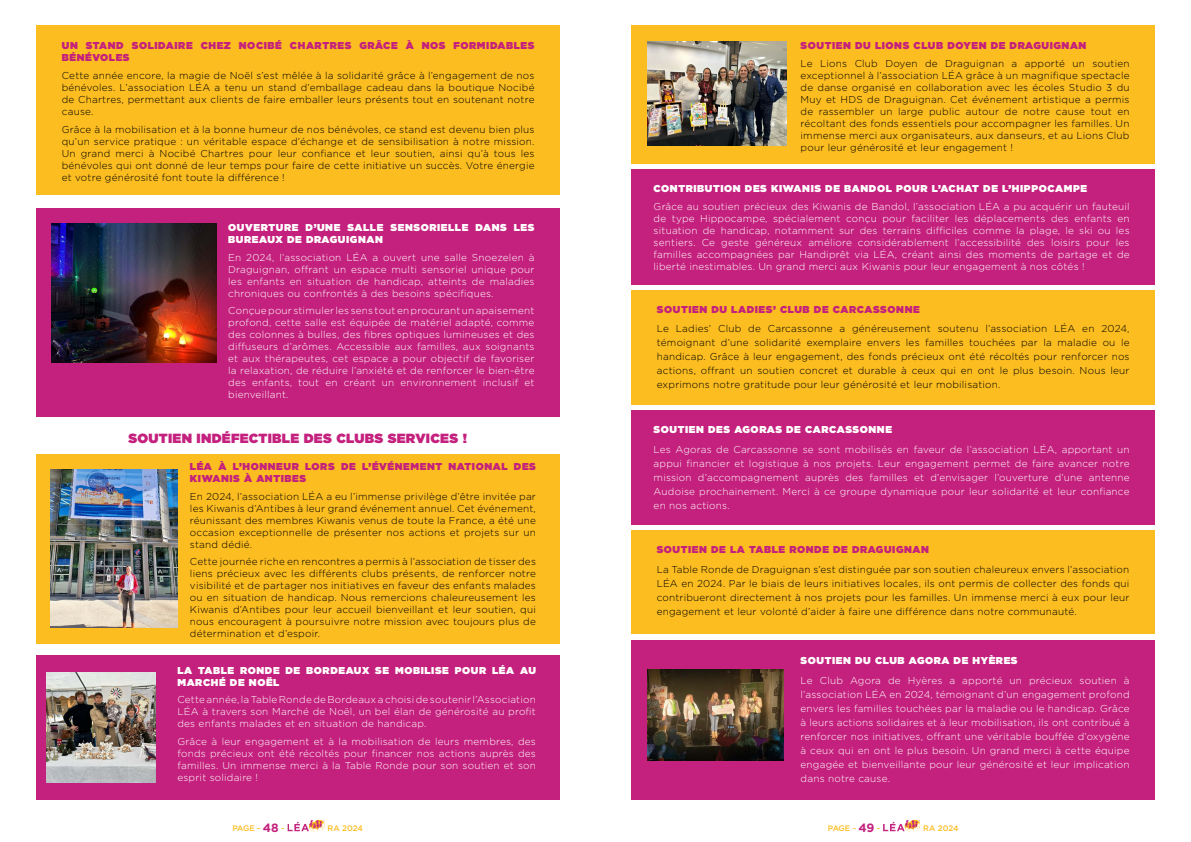
<style>
.page{position:relative;width:1191px;height:842px;background:#fff}
.page>*{position:absolute;margin:0;border:0;box-sizing:border-box;transform-origin:0 0}
.sous_catégories_TDM{font:900 13.3px "Gotham";letter-spacing:.02em;color:#c4207d}
.sous_catégories_TDM-2{font:300 10px/12px "Gotham";letter-spacing:.02em;color:#000;text-align:justify}
.sous_catégories_TDM-3{font:300 10px/12px "Gotham";letter-spacing:.02em;color:#fff;text-align:justify}
.sous_catégories_TDM-4{font:900 10px/12px "Gotham";letter-spacing:.06em;color:#c4207d}
.sous_catégories_TDM-5{font:900 10px/12px "Gotham";letter-spacing:.06em;color:#fff}
.t1{font:500 8px "Gotham";letter-spacing:-.01em;color:#fcbd20}
.s1{font-weight:700;font-size:12px;color:#c4207d}
</style>
<div class="page">
<div style="left:36px;top:655px;width:523px;height:145px;background:#c4207d"></div>
<svg style="left:287px;top:820px;width:38px;height:12px"></svg>
<svg style="left:883px;top:820px;width:37px;height:12px"></svg>
<div style="left:631px;top:640px;width:524px;height:160px;background:#c4207d"></div>
<div style="left:631px;top:169px;width:524px;height:116px;background:#c4207d"></div>
<div style="left:631px;top:410px;width:524px;height:115px;background:#c4207d"></div>
<div style="left:631px;top:25px;width:524px;height:139px;background:#fcbd20"></div>
<div style="left:36px;top:454px;width:523px;height:189px;background:#fcbd20"></div>
<div style="left:631px;top:290px;width:524px;height:115px;background:#fcbd20"></div>
<div style="left:631px;top:531px;width:523px;height:103px;background:#fcbd20"></div>
<img style="left:50px;top:469px;width:127px;height:159px">
<img style="left:648px;top:42px;width:138px;height:104px">
<img style="left:648px;top:669px;width:135px;height:91px">
<img style="left:46px;top:672px;width:109px;height:110px">
<div style="left:36px;top:208px;width:523px;height:209px;background:#c4207d"></div>
<div style="left:36px;top:25px;width:523px;height:170px;background:#fcbd20"></div>
<img style="left:51px;top:223px;width:166px;height:139px">
<p class="sous_catégories_TDM-4" style="left:62px;top:39px;width:474px">UN STAND SOLIDAIRE CHEZ NOCIBÉ CHARTRES GRÂCE À NOS FORMIDABLES<br>BÉNÉVOLES</p>
<p class="sous_catégories_TDM-2" style="left:62px;top:69px;width:474px">Cette année encore, la magie de Noël s’est mêlée à la solidarité grâce à l’engagement de nos bénévoles. L’association LÉA a tenu un stand d’emballage cadeau dans la boutique Nocibé de Chartres, permettant aux clients de faire emballer leurs présents tout en soutenant notre cause.</p>
<p class="sous_catégories_TDM-2" style="left:62px;top:123px;width:474px">Grâce à la mobilisation et à la bonne humeur de nos bénévoles, ce stand est devenu bien plus qu’un service pratique : un véritable espace d’échange et de sensibilisation à notre mission.<br>Un grand merci à Nocibé Chartres pour leur confiance et leur soutien, ainsi qu’à tous les bénévoles qui ont donné de leur temps pour faire de cette initiative un succès. Votre énergie et votre générosité font toute la différence !</p>
<p class="sous_catégories_TDM-5" style="left:228px;top:221px;width:308px">OUVERTURE D’UNE SALLE SENSORIELLE DANS LES<br>BUREAUX DE DRAGUIGNAN</p>
<p class="sous_catégories_TDM-3" style="left:228px;top:251px;width:308px">En 2024, l’association LÉA a ouvert une salle Snoezelen à Draguignan, offrant un espace multi sensoriel unique pour les enfants en situation de handicap, atteints de maladies chroniques ou confrontés à des besoins spécifiques.</p>
<p class="sous_catégories_TDM-3" style="left:228px;top:304px;width:308px">Conçue pour stimuler les sens tout en procurant un apaisement profond, cette salle est équipée de matériel adapté, comme des colonnes à bulles, des fibres optiques lumineuses et des diffuseurs d’arômes. Accessible aux familles, aux soignants et aux thérapeutes, cet espace a pour objectif de favoriser la relaxation, de réduire l’anxiété et de renforcer le bien-être des enfants, tout en créant un environnement inclusif et bienveillant.</p>
<p class="sous_catégories_TDM" style="left:128px;top:428px;width:340px">SOUTIEN INDÉFECTIBLE DES CLUBS SERVICES !</p>
<p class="sous_catégories_TDM-4" style="left:190px;top:460px;width:347px">LÉA À L’HONNEUR LORS DE L’ÉVÉNEMENT NATIONAL DES<br>KIWANIS À ANTIBES</p>
<p class="sous_catégories_TDM-2" style="left:190px;top:490px;width:347px">En 2024, l’association LÉA a eu l’immense privilège d’être invitée par les Kiwanis d’Antibes à leur grand événement annuel. Cet événement, réunissant des membres Kiwanis venus de toute la France, a été une occasion exceptionnelle de présenter nos actions et projets sur un stand dédié.</p>
<p class="sous_catégories_TDM-2" style="left:190px;top:555px;width:347px">Cette journée riche en rencontres a permis à l’association de tisser des liens précieux avec les différents clubs présents, de renforcer notre visibilité et de partager nos initiatives en faveur des enfants malades ou en situation de handicap. Nous remercions chaleureusement les Kiwanis d’Antibes pour leur accueil bienveillant et leur soutien, qui nous encouragent à poursuivre notre mission avec toujours plus de détermination et d’espoir.</p>
<p class="sous_catégories_TDM-5" style="left:177px;top:664px;width:360px">LA TABLE RONDE DE BORDEAUX SE MOBILISE POUR LÉA AU<br>MARCHÉ DE NOËL</p>
<p class="sous_catégories_TDM-3" style="left:177px;top:693px;width:360px">Cette année, la Table Ronde de Bordeaux a choisi de soutenir l’Association LÉA à travers son Marché de Noël, un bel élan de générosité au profit des enfants malades et en situation de handicap.</p>
<p class="sous_catégories_TDM-3" style="left:177px;top:735px;width:360px">Grâce à leur engagement et à la mobilisation de leurs membres, des fonds précieux ont été récoltés pour financer nos actions auprès des familles. Un immense merci à la Table Ronde pour son soutien et son esprit solidaire !</p>
<p class="sous_catégories_TDM-4" style="left:800px;top:39px;width:287px">SOUTIEN DU LIONS CLUB DOYEN DE DRAGUIGNAN</p>
<p class="sous_catégories_TDM-2" style="left:800px;top:57px;width:330px">Le Lions Club Doyen de Draguignan a apporté un soutien exceptionnel à l’association LÉA grâce à un magnifique spectacle de danse organisé en collaboration avec les écoles Studio 3 du Muy et HDS de Draguignan. Cet événement artistique a permis de rassembler un large public autour de notre cause tout en récoltant des fonds essentiels pour accompagner les familles. Un immense merci aux organisateurs, aux danseurs, et au Lions Club pour leur générosité et leur engagement !</p>
<p class="sous_catégories_TDM-5" style="left:653px;top:182px;width:435px">CONTRIBUTION DES KIWANIS DE BANDOL POUR L’ACHAT DE L’HIPPOCAMPE</p>
<p class="sous_catégories_TDM-3" style="left:653px;top:200px;width:477px">Grâce au soutien précieux des Kiwanis de Bandol, l’association LÉA a pu acquérir un fauteuil de type Hippocampe, spécialement conçu pour faciliter les déplacements des enfants en situation de handicap, notamment sur des terrains difficiles comme la plage, le ski ou les sentiers. Ce geste généreux améliore considérablement l’accessibilité des loisirs pour les familles accompagnées par Handiprêt via LÉA, créant ainsi des moments de partage et de liberté inestimables. Un grand merci aux Kiwanis pour leur engagement à nos côtés !</p>
<p class="sous_catégories_TDM-4" style="left:657px;top:303px;width:264px">SOUTIEN DU LADIES’ CLUB DE CARCASSONNE</p>
<p class="sous_catégories_TDM-2" style="left:657px;top:322px;width:474px;line-height:14px">Le Ladies’ Club de Carcassonne a généreusement soutenu l’association LÉA en 2024, témoignant d’une solidarité exemplaire envers les familles touchées par la maladie ou le handicap. Grâce à leur engagement, des fonds précieux ont été récoltés pour renforcer nos actions, offrant un soutien concret et durable à ceux qui en ont le plus besoin. Nous leur exprimons notre gratitude pour leur générosité et leur mobilisation.</p>
<p class="sous_catégories_TDM-5" style="left:653px;top:423px;width:240px">SOUTIEN DES AGORAS DE CARCASSONNE</p>
<p class="sous_catégories_TDM-3" style="left:653px;top:442px;width:477px;line-height:14px">Les Agoras de Carcassonne se sont mobilisés en faveur de l’association LÉA, apportant un appui financier et logistique à nos projets. Leur engagement permet de faire avancer notre mission d’accompagnement auprès des familles et d’envisager l’ouverture d’une antenne Audoise prochainement. Merci à ce groupe dynamique pour leur solidarité et leur confiance en nos actions.</p>
<p class="sous_catégories_TDM-4" style="left:656px;top:544px;width:274px">SOUTIEN DE LA TABLE RONDE DE DRAGUIGNAN</p>
<p class="sous_catégories_TDM-2" style="left:656px;top:562px;width:474px;line-height:14px">La Table Ronde de Draguignan s’est distinguée par son soutien chaleureux envers l’association LÉA en 2024. Par le biais de leurs initiatives locales, ils ont permis de collecter des fonds qui contribueront directement à nos projets pour les familles. Un immense merci à eux pour leur engagement et leur volonté d’aider à faire une différence dans notre communauté.</p>
<p class="sous_catégories_TDM-5" style="left:800px;top:655px;width:218px">SOUTIEN DU CLUB AGORA DE HYÈRES</p>
<p class="sous_catégories_TDM-3" style="left:800px;top:673px;width:330px;line-height:14px">Le Club Agora de Hyères a apporté un précieux soutien à l’association LÉA en 2024, témoignant d’un engagement profond envers les familles touchées par la maladie ou le handicap. Grâce à leurs actions solidaires et à leur mobilisation, ils ont contribué à renforcer nos initiatives, offrant une véritable bouffée d’oxygène à ceux qui en ont le plus besoin. Un grand merci à cette équipe engagée et bienveillante pour leur générosité et leur implication dans notre cause.</p>
<p class="t1" style="left:232px;top:823px;width:53px">PAGE - <span class="s1">48</span> -</p>
<p class="t1" style="left:328px;top:823px;width:37px">RA 2024</p>
<p class="t1" style="left:828px;top:823px;width:54px">PAGE - <span class="s1">49</span> -</p>
<p class="t1" style="left:923px;top:823px;width:37px">RA 2024</p>
</div>
